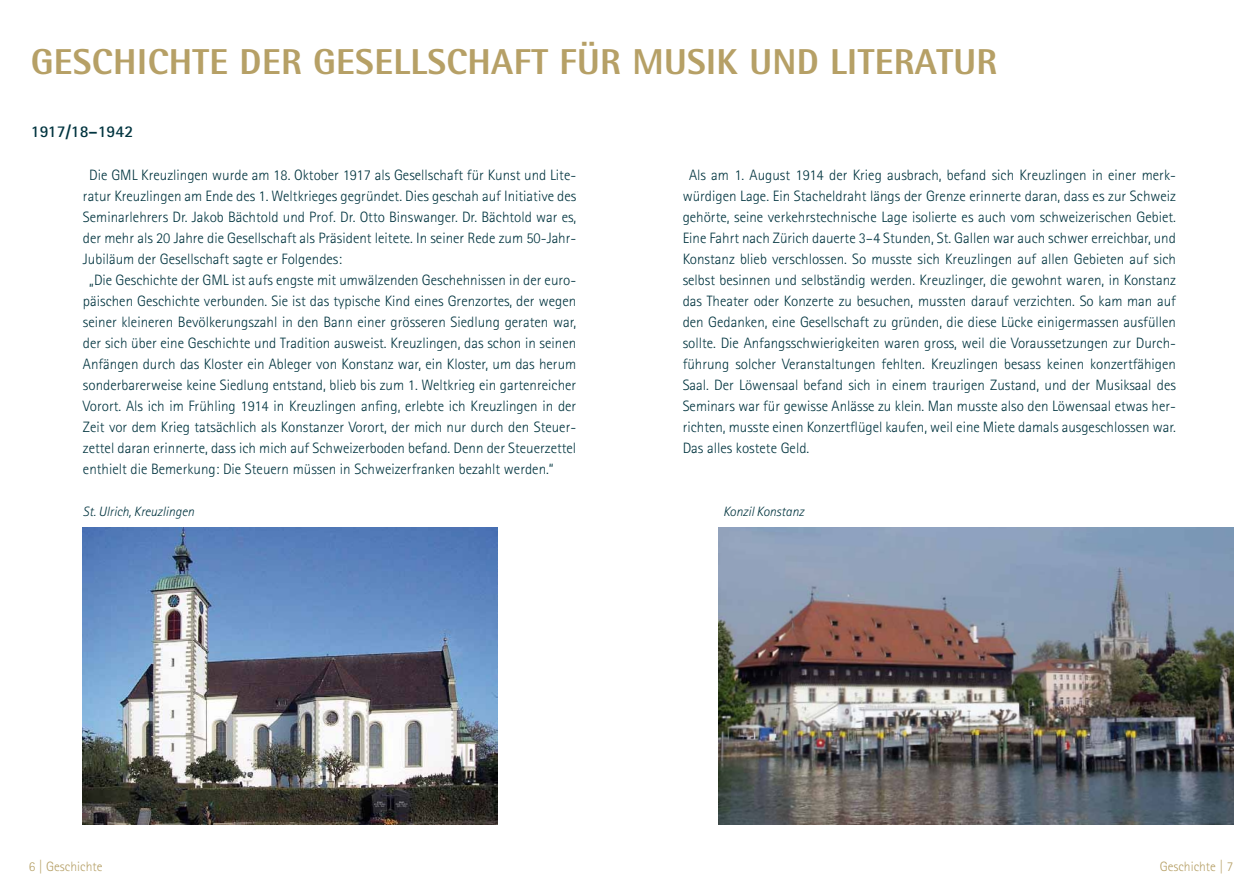
<style>
.page{position:relative;width:1259px;height:893px;background:#fff}
.page>*{position:absolute;margin:0;border:0;box-sizing:border-box;transform-origin:0 0}
.t1{font:800 36px "AT Rotis Semi Sans";letter-spacing:.01em;color:#b6a066}
.t2{font:700 16.5px "AT Rotis Sans Serif";color:#00343f}
.t3{font:300 15px/21px "AT Rotis Sans Serif";color:#00343f;text-align:justify}
.t4{font:italic 300 13.5px "AT Rotis Sans Serif";color:#00343f}
.t5{font:300 13.5px "AT Rotis Sans Serif";color:#b6a066}
</style>
<div class="page">
<img style="left:82px;top:527px;width:415px;height:298px">
<img style="left:718px;top:527px;width:515px;height:298px">
<h1 class="t1" style="left:31px;top:39px;width:968px">GESCHICHTE DER GESELLSCHAFT FÜR MUSIK UND LITERATUR</h1>
<p class="t2" style="left:31px;top:121px;width:104px">1917/18–1942</p>
<p class="t3" style="left:89px;top:164px;width:488px">Die GML Kreuzlingen wurde am 18. Oktober 1917 als Gesellschaft für Kunst und Lite-</p>
<p class="t3" style="left:83px;top:185px;width:495px">ratur Kreuzlingen am Ende des 1. Weltkrieges gegründet. Dies geschah auf Initiative des</p>
<p class="t3" style="left:83px;top:206px;width:495px">Seminarlehrers Dr. Jakob Bächtold und Prof. Dr. Otto Binswanger. Dr. Bächtold war es,</p>
<p class="t3" style="left:83px;top:227px;width:495px">der mehr als 20 Jahre die Gesellschaft als Präsident leitete. In seiner Rede zum 50-Jahr-</p>
<p class="t3" style="left:83px;top:248px;width:261px">Jubiläum der Gesellschaft sagte er Folgendes:</p>
<p class="t3" style="left:89px;top:269px;width:488px">„Die Geschichte der GML ist aufs engste mit umwälzenden Geschehnissen in der euro-</p>
<p class="t3" style="left:83px;top:290px;width:495px">päischen Geschichte verbunden. Sie ist das typische Kind eines Grenzortes, der wegen</p>
<p class="t3" style="left:83px;top:311px;width:495px">seiner kleineren Bevölkerungszahl in den Bann einer grösseren Siedlung geraten war,</p>
<p class="t3" style="left:83px;top:332px;width:495px">der sich über eine Geschichte und Tradition ausweist. Kreuzlingen, das schon in seinen</p>
<p class="t3" style="left:83px;top:353px;width:495px">Anfängen durch das Kloster ein Ableger von Konstanz war, ein Kloster, um das herum</p>
<p class="t3" style="left:83px;top:374px;width:495px">sonderbarerweise keine Siedlung entstand, blieb bis zum 1. Weltkrieg ein gartenreicher</p>
<p class="t3" style="left:83px;top:395px;width:495px">Vorort. Als ich im Frühling 1914 in Kreuzlingen anfing, erlebte ich Kreuzlingen in der</p>
<p class="t3" style="left:83px;top:416px;width:495px">Zeit vor dem Krieg tatsächlich als Konstanzer Vorort, der mich nur durch den Steuer-</p>
<p class="t3" style="left:83px;top:437px;width:495px">zettel daran erinnerte, dass ich mich auf Schweizerboden befand. Denn der Steuerzettel</p>
<p class="t3" style="left:83px;top:458px;width:472px">enthielt die Bemerkung: Die Steuern müssen in Schweizerfranken bezahlt werden.“</p>
<p class="t3" style="left:682px;top:165px;width:495px;text-indent:6px">Als am 1. August 1914 der Krieg ausbrach, befand sich Kreuzlingen in einer merk&shy;würdigen Lage. Ein Stacheldraht längs der Grenze erinnerte daran, dass es zur Schweiz gehörte, seine verkehrstechnische Lage isolierte es auch vom schweizerischen Gebiet.<br>Eine Fahrt nach Zürich dauerte 3–4 Stunden, St. Gallen war auch schwer erreichbar, und Konstanz blieb verschlossen. So musste sich Kreuzlingen auf allen Gebieten auf sich selbst besinnen und selbständig werden. Kreuzlinger, die gewohnt waren, in Konstanz das Theater oder Konzerte zu besuchen, mussten darauf verzichten. So kam man auf den Gedanken, eine Gesellschaft zu gründen, die diese Lücke einigermassen ausfüllen sollte. Die Anfangsschwierigkeiten waren gross, weil die Voraussetzungen zur Durch&shy;führung solcher Veranstaltungen fehlten. Kreuzlingen besass keinen konzertfähigen Saal. Der Löwensaal befand sich in einem traurigen Zustand, und der Musiksaal des Seminars war für gewisse Anlässe zu klein. Man musste also den Löwensaal etwas her&shy;richten, musste einen Konzertflügel kaufen, weil eine Miete damals ausgeschlossen war.<br>Das alles kostete Geld.</p>
<p class="t4" style="left:83px;top:503px;width:113px">St. Ulrich, Kreuzlingen</p>
<p class="t4" style="left:723px;top:503px;width:82px">Konzil Konstanz</p>
<p class="t5" style="left:29px;top:859px;width:75px">6 | Geschichte</p>
<p class="t5" style="left:1159px;top:859px;width:75px">Geschichte | 7</p>
</div>
